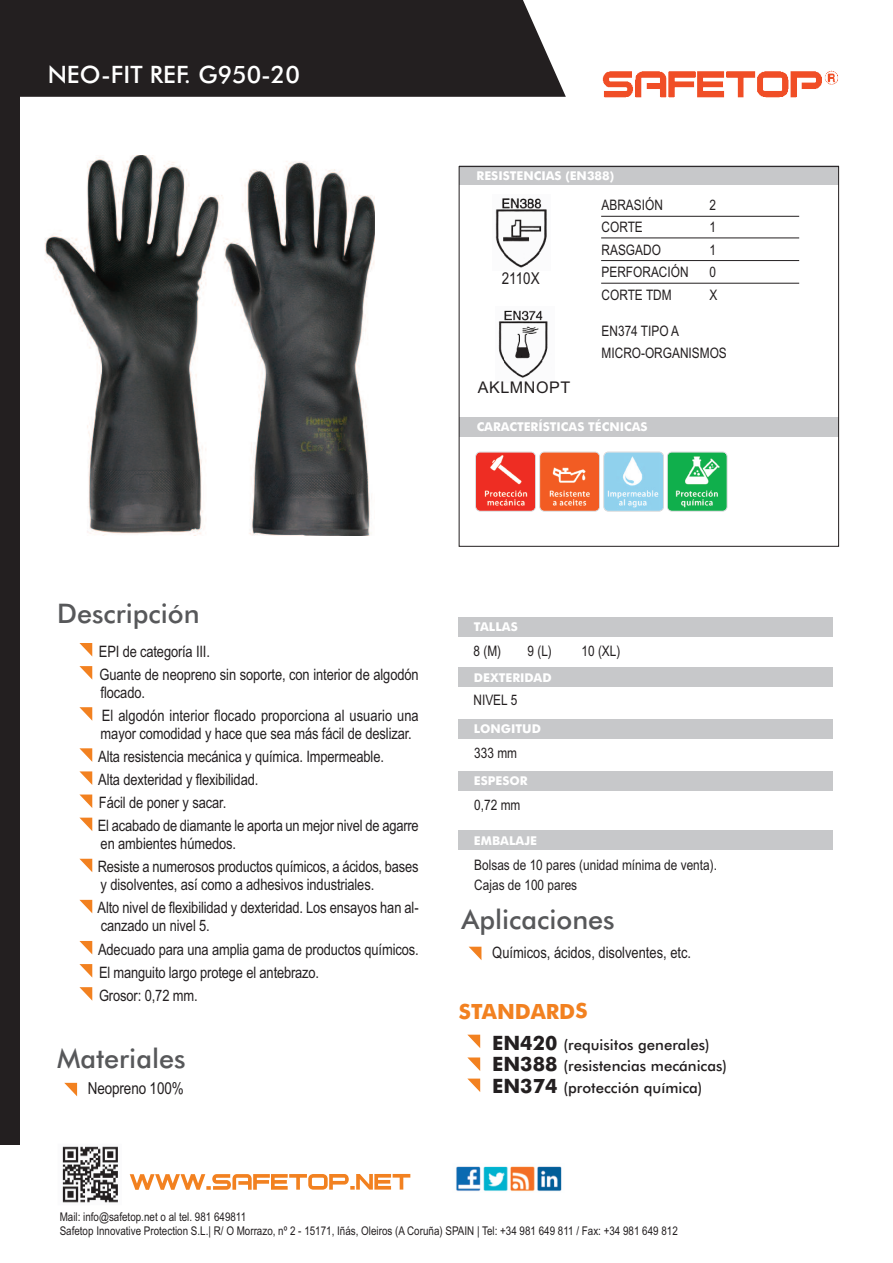
<style>
.page{position:relative;width:893px;height:1263px;background:#fff}
.page>*{position:absolute;margin:0;border:0;box-sizing:border-box;transform-origin:0 0}
.t1{font:500 27px "Futura BT";color:#57585a}
.t2{font:500 24px "Futura BT";color:#fff}
.t3{font:700 21px "Futura BT";color:#f28120}
.t4{font:16.5px "Arial Narrow";letter-spacing:-.01em;color:#231f20}
.t5{font:16.35px "Arial Narrow";color:#231f20}
.t6{font:16.05px "Arial";letter-spacing:.035em;color:#231f20}
.t7{font:15.75px/23.1px "Arial Narrow";letter-spacing:-.005em;color:#231f20}
.t8{font:500 15px/21.9px "Futura BT";color:#231f20}
.t9{font:14.4px/19.5px "Arial Narrow";color:#231f20}
.t10{font:700 12.15px "Futura BT";color:#fff}
.t11{font:12px/14.2px "Arial Narrow";color:#231f20}
.s1{font-weight:700;font-size:19.8px}
</style>
<div class="page">
<img style="left:45px;top:155px;width:329px;height:380px">
<div style="left:20px;top:0;width:546px;height:97px;background:#231f20"></div>
<img style="left:602px;top:70px;width:236px;height:28px">
<div style="left:0;top:0;width:20px;height:1144px;background:#231f20"></div>
<svg style="left:130px;top:1174px;width:280px;height:16px"></svg>
<img style="left:62px;top:1146px;width:56px;height:57px">
<img style="left:456px;top:1166px;width:106px;height:25px">
<svg style="left:79px;top:643px;width:13px;height:13px"></svg>
<svg style="left:79px;top:666px;width:13px;height:14px"></svg>
<svg style="left:79px;top:771px;width:13px;height:14px"></svg>
<svg style="left:79px;top:794px;width:13px;height:14px"></svg>
<svg style="left:80px;top:818px;width:12px;height:13px"></svg>
<svg style="left:79px;top:859px;width:13px;height:13px"></svg>
<svg style="left:79px;top:987px;width:13px;height:14px"></svg>
<svg style="left:79px;top:941px;width:13px;height:13px"></svg>
<svg style="left:79px;top:964px;width:13px;height:13px"></svg>
<svg style="left:79px;top:748px;width:13px;height:14px"></svg>
<svg style="left:79px;top:707px;width:13px;height:14px"></svg>
<svg style="left:79px;top:900px;width:13px;height:13px"></svg>
<svg style="left:467px;top:1035px;width:13px;height:13px"></svg>
<svg style="left:467px;top:1057px;width:13px;height:14px"></svg>
<svg style="left:467px;top:1078px;width:13px;height:14px"></svg>
<svg style="left:64px;top:1083px;width:13px;height:13px"></svg>
<div style="left:458px;top:617px;width:374px;height:19px;background:#c7c8ca"></div>
<div style="left:458px;top:719px;width:375px;height:20px;background:#c7c8ca"></div>
<div style="left:458px;top:830px;width:375px;height:20px;background:#c7c8ca"></div>
<svg style="left:469px;top:947px;width:12px;height:13px"></svg>
<div style="left:458px;top:771px;width:375px;height:20px;background:#c7c8ca"></div>
<div style="left:458px;top:667px;width:374px;height:20px;background:#c7c8ca"></div>
<img style="left:476px;top:452px;width:59px;height:59px;border-radius:4px">
<div style="left:475px;top:452px;width:61px;height:60px;border:2px solid #d1d2d4;border-radius:5px"></div>
<img style="left:668px;top:452px;width:59px;height:59px;border-radius:4px">
<div style="left:667px;top:452px;width:60px;height:60px;border:2px solid #d1d2d4;border-radius:5px"></div>
<img style="left:604px;top:452px;width:59px;height:59px;border-radius:4px">
<div style="left:603px;top:452px;width:61px;height:60px;border:2px solid #d1d2d4;border-radius:5px"></div>
<img style="left:540px;top:452px;width:59px;height:59px;border-radius:4px">
<div style="left:539px;top:452px;width:61px;height:60px;border:2px solid #d1d2d4;border-radius:5px"></div>
<div style="left:459px;top:166px;width:380px;height:19px;background:#c7c8ca"></div>
<div style="left:459px;top:417px;width:380px;height:19px;background:#c7c8ca"></div>
<div style="left:459px;top:166px;width:380px;height:381px;border:1px solid #231f20"></div>
<img style="left:495px;top:198px;width:52px;height:70px">
<hr style="left:601px;top:216px;width:198px;height:1px;background:#231f20">
<hr style="left:601px;top:238px;width:198px;height:1px;background:#231f20">
<hr style="left:601px;top:260px;width:198px;height:1px;background:#231f20">
<hr style="left:601px;top:283px;width:198px;height:1px;background:#231f20">
<img style="left:498px;top:310px;width:50px;height:68px">
<h2 class="t2" style="left:48px;top:61px;width:254px">NEO-FIT REF. G950-20</h2>
<p class="t10" style="left:477px;top:168px;width:139px">RESISTENCIAS (EN388)</p>
<p class="t9" style="left:602px;top:195px;width:63px">ABRASIÓN</p>
<p class="t9" style="left:710px;top:195px;width:8px">2</p>
<p class="t9" style="left:602px;top:218px;width:43px">CORTE</p>
<p class="t9" style="left:710px;top:218px;width:8px">1</p>
<p class="t9" style="left:602px;top:240px;width:61px">RASGADO</p>
<p class="t9" style="left:710px;top:240px;width:8px">1</p>
<p class="t9" style="left:602px;top:263px;width:89px">PERFORACIÓN</p>
<p class="t9" style="left:710px;top:263px;width:8px">0</p>
<p class="t9" style="left:602px;top:285px;width:72px">CORTE TDM</p>
<p class="t9" style="left:710px;top:285px;width:9px">X</p>
<p class="t9" style="left:602px;top:320px;width:127px;line-height:22.5px">EN374 TIPO A<br>MICRO-ORGANISMOS</p>
<p class="t5" style="left:502px;top:269px;width:39px">2110X</p>
<p class="t6" style="left:478px;top:378px;width:94px">AKLMNOPT</p>
<p class="t10" style="left:477px;top:420px;width:172px">CARACTERÍSTICAS TÉCNICAS</p>
<h1 class="t1" style="left:57px;top:598px;width:144px">Descripción</h1>
<p class="t7" style="left:99px;top:639px;width:321px">EPI de categoría III.<br>Guante de neopreno sin soporte, con interior de algodón</p>
<p class="t7" style="left:101px;top:681px;width:320px">flocado.<br>El algodón interior flocado proporciona al usuario una</p>
<p class="t7" style="left:98px;top:722px;width:322px">mayor comodidad y hace que sea más fácil de deslizar.<br>Alta resistencia mecánica y química. Impermeable.<br>Alta dexteridad y flexibilidad.<br>Fácil de poner y sacar.<br>El acabado de diamante le aporta un mejor nivel de agarre</p>
<p class="t7" style="left:98px;top:832px;width:322px">en ambientes húmedos.<br>Resiste a numerosos productos químicos, a ácidos, bases</p>
<p class="t7" style="left:98px;top:873px;width:323px">y disolventes, así como a adhesivos industriales.<br>Alto nivel de flexibilidad y dexteridad. Los ensayos han al-</p>
<p class="t7" style="left:98px;top:914px;width:322px">canzado un nivel 5.<br>Adecuado para una amplia gama de productos químicos.<br>El manguito largo protege el antebrazo.<br>Grosor: 0,72 mm.</p>
<h1 class="t1" style="left:57px;top:1043px;width:130px">Materiales</h1>
<p class="t4" style="left:88px;top:1079px;width:97px">Neopreno 100%</p>
<p class="t10" style="left:474px;top:620px;width:45px">TALLAS</p>
<p class="t9" style="left:473px;top:641px;width:29px">8 (M)</p>
<p class="t9" style="left:527px;top:641px;width:26px">9 (L)</p>
<p class="t9" style="left:581px;top:641px;width:40px">10 (XL)</p>
<p class="t10" style="left:474px;top:670px;width:79px">DEXTERIDAD</p>
<p class="t9" style="left:473px;top:690px;width:45px">NIVEL 5</p>
<p class="t10" style="left:474px;top:722px;width:69px">LONGITUD</p>
<p class="t9" style="left:474px;top:743px;width:44px">333 mm</p>
<p class="t10" style="left:474px;top:774px;width:55px">ESPESOR</p>
<p class="t9" style="left:474px;top:795px;width:48px">0,72 mm</p>
<p class="t10" style="left:474px;top:833px;width:65px">EMBALAJE</p>
<p class="t9" style="left:474px;top:855px;width:244px">Bolsas de 10 pares (unidad mínima de venta).<br>Cajas de 100 pares</p>
<h1 class="t1" style="left:461px;top:904px;width:155px">Aplicaciones</h1>
<p class="t7" style="left:492px;top:941px;width:200px">Químicos, ácidos, disolventes, etc.</p>
<h3 class="t3" style="left:459px;top:999px;width:130px">STANDARDS</h3>
<p class="t8" style="left:492px;top:1033px;width:236px"><span class="s1">EN420</span> (requisitos generales)<br><span class="s1">EN388</span> (resistencias mecánicas)<br><span class="s1">EN374</span> (protección química)</p>
<p class="t11" style="left:60px;top:1209px;width:620px">Mail: info@safetop.net o al tel. 981 649811<br>Safetop Innovative Protection S.L.| R/ O Morrazo, nº 2 - 15171, Iñás, Oleiros (A Coruña) SPAIN | Tel: +34 981 649 811 / Fax: +34 981 649 812</p>
</div>
